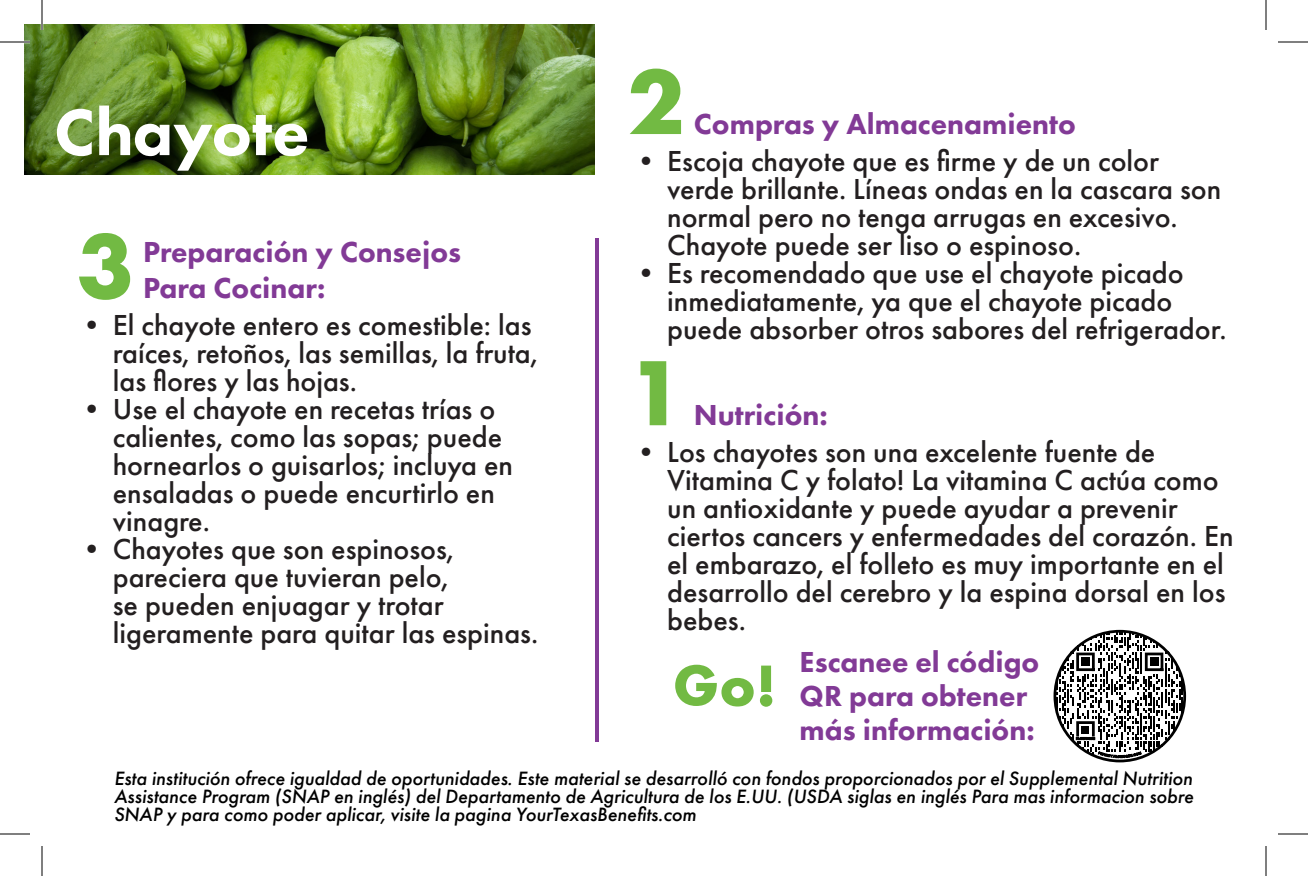
<style>
.page{position:relative;width:1308px;height:876px;background:#fff}
.page>*{position:absolute;margin:0;border:0;box-sizing:border-box;transform-origin:0 0}
.t1{font:700 96px "Futura PT";color:#72ba43}
.t2{font:800 68px "Futura PT";color:#fff}
.t3{font:700 60px "Futura PT";color:#72ba43}
.t4{font:500 30px/28px "Futura PT";color:#231f20}
.Paragraph_Head{font:800 30px/34px "Futura PT";color:#823a96}
.t5{font:italic 500 20px/18px "Futura PT";color:#000;text-align:justify}
</style>
<div class="page">
<hr style="left:595px;top:239px;width:4px;height:503px;background:#823a96">
<img style="left:24px;top:24px;width:571px;height:150px">
<svg style="left:1056px;top:632px;width:127px;height:129px"></svg>
<svg style="left:1055px;top:631px;width:130px;height:130px"></svg>
<div style="left:1054px;top:630px;width:132px;height:132px;border:3px solid #000;border-radius:50%"></div>
<hr style="left:0;top:41px;width:30px;height:2px;background:#fff">
<hr style="left:41px;top:0;width:2px;height:30px;background:#fff">
<hr style="left:0;top:42px;width:30px;height:1px;background:#000">
<hr style="left:1278px;top:42px;width:30px;height:1px;background:#000">
<hr style="left:0;top:834px;width:30px;height:1px;background:#000">
<hr style="left:1278px;top:834px;width:30px;height:1px;background:#000">
<hr style="left:42px;top:0;width:1px;height:30px;background:#000">
<hr style="left:42px;top:846px;width:1px;height:30px;background:#000">
<hr style="left:1266px;top:0;width:1px;height:30px;background:#000">
<hr style="left:1266px;top:846px;width:1px;height:30px;background:#000">
<p class="t2" style="left:54px;top:90px;width:257px">Chayote</p>
<p class="t1" style="left:76px;top:204px;width:59px">3</p>
<p class="Paragraph_Head" style="left:143px;top:233px;width:320px;line-height:36px">Preparación y Consejos<br>Para Cocinar:</p>
<p class="t4" style="left:113px;top:311px;width:427px;text-indent:-36px">• El chayote entero es comestible: las raíces, retoños, las semillas, la fruta, las flores y las hojas.</p>
<p class="t4" style="left:113px;top:395px;width:402px;text-indent:-36px">• Use el chayote en recetas trías o calientes, como las sopas; puede hornearlos o guisarlos; incluya en ensaladas o puede encurtirlo en vinagre.</p>
<p class="t4" style="left:113px;top:535px;width:427px;text-indent:-36px">• Chayotes que son espinosos, pareciera que tuvieran pelo,<br>se pueden enjuagar y trotar ligeramente para quitar las espinas.</p>
<p class="t1" style="left:627px;top:40px;width:59px">2</p>
<p class="Paragraph_Head" style="left:694px;top:107px;width:384px">Compras y Almacenamiento</p>
<p class="t4" style="left:667px;top:147px;width:556px;text-indent:-36px">• Escoja chayote que es firme y de un color verde brillante. Líneas ondas en la cascara son normal pero no tenga arrugas en excesivo.<br>Chayote puede ser liso o espinoso.</p>
<p class="t4" style="left:667px;top:259px;width:561px;text-indent:-36px">• Es recomendado que use el chayote picado inmediatamente, ya que el chayote picado puede absorber otros sabores del refrigerador.</p>
<p class="t1" style="left:627px;top:331px;width:59px">1</p>
<p class="Paragraph_Head" style="left:694px;top:397px;width:136px">Nutrición:</p>
<p class="t4" style="left:667px;top:438px;width:568px;text-indent:-36px">• Los chayotes son una excelente fuente de Vitamina C y folato! La vitamina C actúa como un antioxidante y puede ayudar a prevenir ciertos cancers y enfermedades del corazón. En el embarazo, el folleto es muy importante en el desarrollo del cerebro y la espina dorsal en los bebes.</p>
<p class="t3" style="left:673px;top:647px;width:105px">Go!</p>
<p class="Paragraph_Head" style="left:800px;top:645px;width:241px">Escanee el código<br>QR para obtener más información:</p>
<p class="t5" style="left:114px;top:770px;width:1081px">Esta institución ofrece igualdad de oportunidades. Este material se desarrolló con fondos proporcionados por el Supplemental Nutrition Assistance Program (SNAP en inglés) del Departamento de Agricultura de los E.UU. (USDA siglas en inglés Para mas informacion sobre SNAP y para como poder aplicar, visite la pagina YourTexasBenefits.com</p>
</div>
